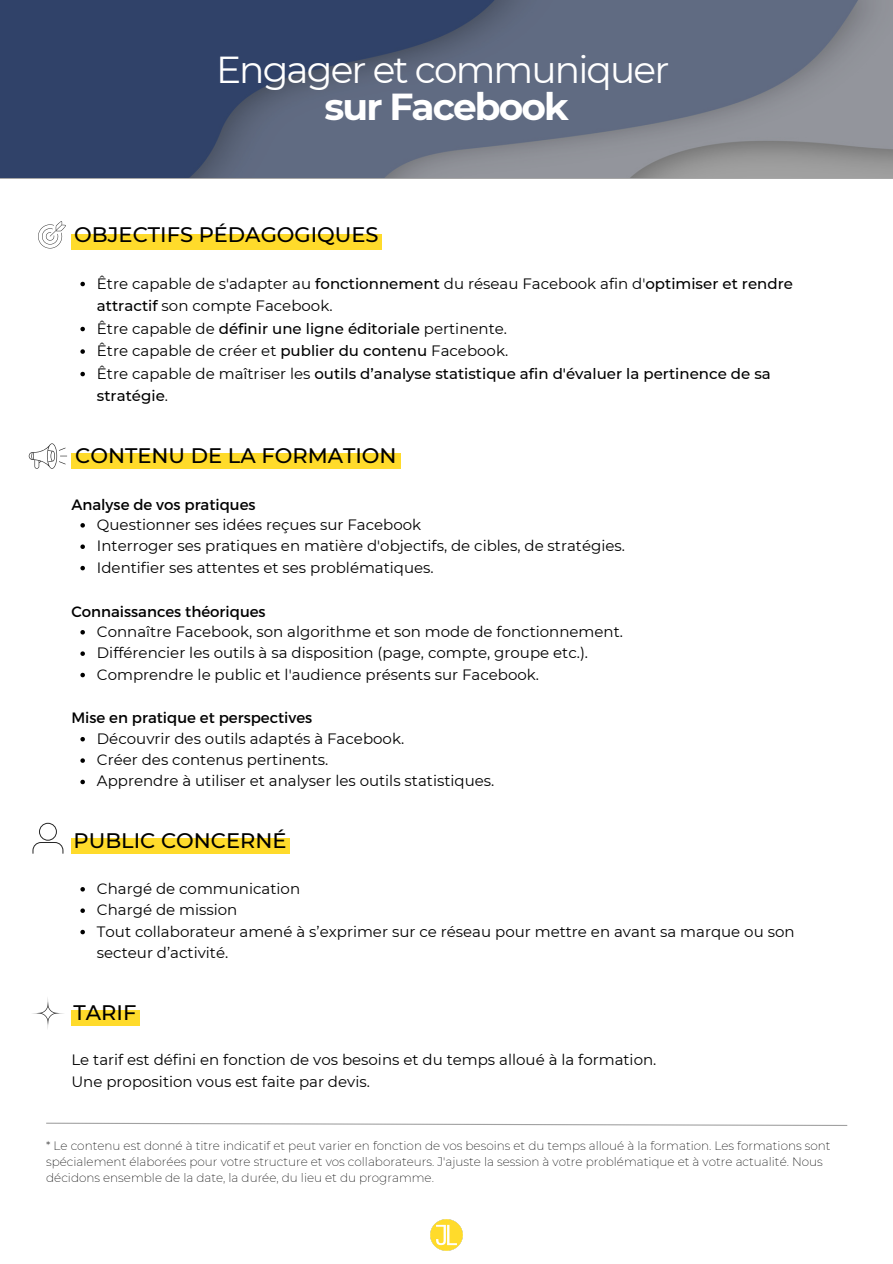
<style>
.page{position:relative;width:893px;height:1264px;background:#fff}
.page>*{position:absolute;margin:0;border:0;box-sizing:border-box;transform-origin:0 0}
.t1{font:37.5px/37.2px "Montserrat";letter-spacing:-.05em;color:#fff;text-align:center}
.t2{font:500 21px "Montserrat";color:#000}
.t3{font:15px/21.3px "Montserrat";color:#000}
.t4{font:500 15px/22.5px "Montserrat";color:#000}
.t5{font:200 12px/16px "Montserrat";color:#000}
.s1{font-weight:700}
.s2{font-weight:500}
.s3{font-weight:400}
</style>
<div class="page">
<svg style="left:0;top:0;width:892px;height:178px;background:#58647c"></svg>
<div style="left:71px;top:234px;width:310px;height:16px;background:#ffdb2b"></div>
<div style="left:71px;top:453px;width:329px;height:16px;background:#ffdb2b"></div>
<div style="left:71px;top:838px;width:219px;height:16px;background:#ffdb2b"></div>
<div style="left:71px;top:1009px;width:69px;height:16px;background:#ffdb2b"></div>
<svg style="left:38px;top:221px;width:28px;height:27px"></svg>
<svg style="left:29px;top:443px;width:38px;height:26px"></svg>
<svg style="left:32px;top:822px;width:31px;height:31px"></svg>
<svg style="left:32px;top:998px;width:32px;height:31px"></svg>
<svg style="left:80px;top:887px;width:5px;height:4px"></svg>
<svg style="left:80px;top:908px;width:5px;height:4px"></svg>
<svg style="left:80px;top:929px;width:5px;height:5px"></svg>
<img style="left:431px;top:1219px;width:31px;height:31px">
<svg style="left:80px;top:523px;width:5px;height:4px"></svg>
<svg style="left:80px;top:544px;width:5px;height:5px"></svg>
<svg style="left:80px;top:566px;width:5px;height:4px"></svg>
<svg style="left:80px;top:630px;width:5px;height:4px"></svg>
<svg style="left:80px;top:651px;width:5px;height:5px"></svg>
<svg style="left:80px;top:672px;width:5px;height:5px"></svg>
<svg style="left:80px;top:737px;width:5px;height:4px"></svg>
<svg style="left:80px;top:758px;width:5px;height:4px"></svg>
<svg style="left:80px;top:779px;width:5px;height:5px"></svg>
<svg style="left:80px;top:282px;width:5px;height:4px"></svg>
<svg style="left:80px;top:327px;width:5px;height:4px"></svg>
<svg style="left:80px;top:349px;width:5px;height:5px"></svg>
<svg style="left:80px;top:372px;width:5px;height:4px"></svg>
<svg style="left:46px;top:1122px;width:802px;height:4px"></svg>
<p class="t1" style="left:216px;top:50px;width:455px">Engager et communiquer <span class="s1">sur Facebook</span></p>
<h1 class="t2" style="left:74px;top:222px;width:306px">OBJECTIFS PÉDAGOGIQUES</h1>
<p class="t3" style="left:97px;top:272px;width:697px;line-height:22.5px">Être capable de s'adapter au <span class="s2">fonctionnement</span> du réseau Facebook afin d'<span class="s2">optimiser et rendre attractif</span> son compte Facebook.</p>
<h2 class="t4" style="left:97px;top:317px;width:411px"><span class="s3">Être capable de</span> définir une ligne éditoriale <span class="s3">pertinente.</span></h2>
<p class="t3" style="left:97px;top:340px;width:413px">Être capable de créer et <span class="s2">publier du contenu</span> Facebook.</p>
<p class="t4" style="left:97px;top:362px;width:675px"><span class="s3">Être capable de maîtriser les</span> outils d’analyse statistique afin d'évaluer la pertinence de sa stratégie<span class="s3">.</span></p>
<p class="t2" style="left:75px;top:442px;width:323px">CONTENU DE LA FORMATION</p>
<h3 class="t3" style="left:71px;top:493px;width:186px">Analyse de vos pratiques</h3>
<p class="t3" style="left:97px;top:514px;width:326px">Questionner ses idées reçues sur Facebook</p>
<p class="t3" style="left:97px;top:535px;width:529px">Interroger ses pratiques en matière d'objectifs, de cibles, de stratégies.</p>
<p class="t3" style="left:97px;top:556px;width:338px">Identifier ses attentes et ses problématiques.</p>
<h3 class="t3" style="left:71px;top:599px;width:196px">Connaissances théoriques</h3>
<p class="t3" style="left:97px;top:620px;width:527px">Connaître Facebook, son algorithme et son mode de fonctionnement.</p>
<p class="t3" style="left:97px;top:642px;width:492px">Différencier les outils à sa disposition (page, compte, groupe etc.).</p>
<p class="t3" style="left:97px;top:663px;width:443px">Comprendre le public et l'audience présents sur Facebook.</p>
<p class="t3" style="left:71px;top:706px;width:242px">Mise en pratique et perspectives</p>
<p class="t3" style="left:97px;top:727px;width:309px">Découvrir des outils adaptés à Facebook.</p>
<p class="t3" style="left:97px;top:749px;width:233px">Créer des contenus pertinents.</p>
<p class="t3" style="left:97px;top:770px;width:399px">Apprendre à utiliser et analyser les outils statistiques.</p>
<h2 class="t2" style="left:74px;top:828px;width:214px">PUBLIC CONCERNÉ</h2>
<p class="t3" style="left:97px;top:877px;width:205px">Chargé de communication</p>
<p class="t3" style="left:97px;top:899px;width:142px">Chargé de mission</p>
<p class="t3" style="left:97px;top:920px;width:699px">Tout collaborateur amené à s’exprimer sur ce réseau pour mettre en avant sa marque ou son secteur d’activité.</p>
<p class="t2" style="left:74px;top:999px;width:64px">TARIF</p>
<p class="t3" style="left:71px;top:1049px;width:586px">Le tarif est défini en fonction de vos besoins et du temps alloué à la formation.<br>Une proposition vous est faite par devis.</p>
<p class="t5" style="left:46px;top:1137px;width:785px">* Le contenu est donné à titre indicatif et peut varier en fonction de vos besoins et du temps alloué à la formation. Les formations sont spécialement élaborées pour votre structure et vos collaborateurs. J'ajuste la session à votre problématique et à votre actualité. Nous décidons ensemble de la date, la durée, du lieu et du programme.</p>
</div>
